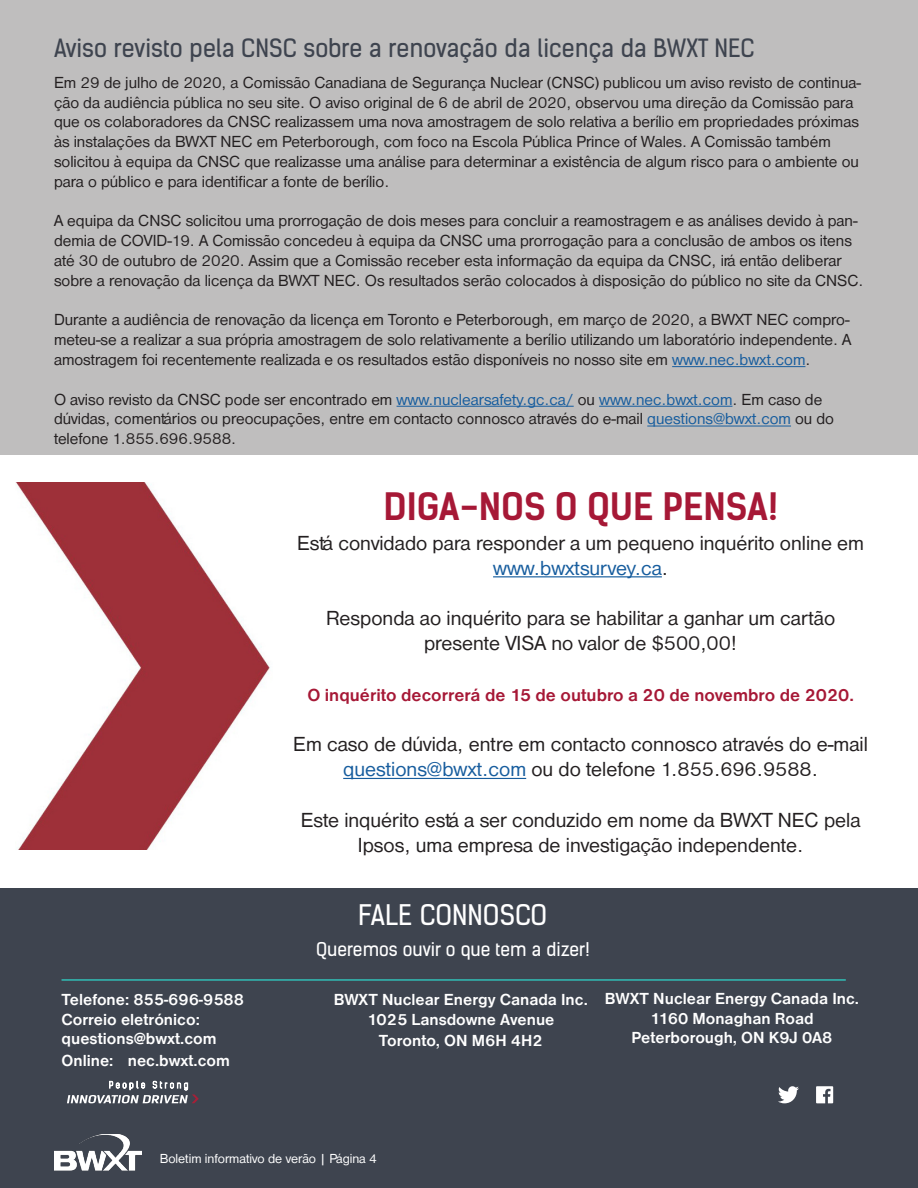
<style>
.page{position:relative;width:918px;height:1188px;background:#fff}
.page>*{position:absolute;margin:0;border:0;box-sizing:border-box;transform-origin:0 0}
.t1{font:36px "Kelson Sans Bold BG";color:#a61836}
.t2{font:27px "Kelson Sans Regular BG";color:#fff}
.t3{font:24px "Kelson Sans Regular BG";color:#3e444f}
.t4{font:21px/25.2px "Nimbus San D";color:#231f20;text-align:center}
.t5{font:700 18px "Nimbus San D";color:#a61836}
.t6{font:18px "Kelson Sans Regular BG";color:#fff}
.t7{font:16.5px/19.8px "Nimbus San D";color:#231f20}
.t8{font:700 16.5px/19.8px "Nimbus San D";color:#fff;text-align:center}
.t9{font:13.5px "Nimbus San D";color:#fff}
.s1{color:#175d9e}
</style>
<div class="page">
<div style="left:0;top:888px;width:918px;height:300px;background:#3e444f"></div>
<img style="left:54px;top:1134px;width:87px;height:36px">
<hr style="left:62px;top:979px;width:784px;height:2px;background:#31beb6">
<svg style="left:67px;top:1081px;width:132px;height:22px"></svg>
<svg style="left:816px;top:1086px;width:17px;height:17px"></svg>
<svg style="left:778px;top:1086px;width:21px;height:17px"></svg>
<hr style="left:493px;top:576px;width:169px;height:1px;background:#175d9e">
<hr style="left:343px;top:778px;width:183px;height:1px;background:#175d9e">
<div style="left:0;top:0;width:918px;height:454px;background:#bfbebe"></div>
<img style="left:16px;top:482px;width:254px;height:368px">
<hr style="left:672px;top:366px;width:133px;height:1px;background:#175d9e">
<hr style="left:397px;top:406px;width:177px;height:1px;background:#175d9e">
<hr style="left:599px;top:406px;width:133px;height:1px;background:#175d9e">
<hr style="left:647px;top:426px;width:144px;height:1px;background:#175d9e">
<p class="t3" style="left:54px;top:34px;width:702px">Aviso revisto pela CNSC sobre a renovação da licença da BWXT NEC</p>
<p class="t7" style="left:54px;top:73px;width:809px">Em 29 de julho de 2020, a Comissão Canadiana de Segurança Nuclear (CNSC) publicou um aviso revisto de continua&shy;ção da audiência pública no seu site. O aviso original de 6 de abril de 2020, observou uma direção da Comissão para que os colaboradores da CNSC realizassem uma nova amostragem de solo relativa a berílio em propriedades próximas às instalações da BWXT NEC em Peterborough, com foco na Escola Pública Prince of Wales. A Comissão também solicitou à equipa da CNSC que realizasse uma análise para determinar a existência de algum risco para o ambiente ou para o público e para identificar a fonte de berílio.</p>
<p class="t7" style="left:54px;top:211px;width:811px">A equipa da CNSC solicitou uma prorrogação de dois meses para concluir a reamostragem e as análises devido à pan&shy;demia de COVID-19. A Comissão concedeu à equipa da CNSC uma prorrogação para a conclusão de ambos os itens até 30 de outubro de 2020. Assim que a Comissão receber esta informação da equipa da CNSC, irá então deliberar sobre a renovação da licença da BWXT NEC. Os resultados serão colocados à disposição do público no site da CNSC.</p>
<p class="t7" style="left:54px;top:310px;width:799px;text-align:justify">Durante a audiência de renovação da licença em Toronto e Peterborough, em março de 2020, a BWXT NEC compro&shy;meteu-se a realizar a sua própria amostragem de solo relativamente a berílio utilizando um laboratório independente. A amostragem foi recentemente realizada e os resultados estão disponíveis no nosso site em <span class="s1">www.nec.bwxt.com</span>.</p>
<p class="t7" style="left:54px;top:389px;width:782px">O aviso revisto da CNSC pode ser encontrado em <span class="s1">www.nuclearsafety.gc.ca/</span> ou <span class="s1">www.nec.bwxt.com</span>. Em caso de dúvidas, comentários ou preocupações, entre em contacto connosco através do e-mail <span class="s1">questions@bwxt.com</span> ou do telefone 1.855.696.9588.</p>
<p class="t1" style="left:384px;top:485px;width:396px">DIGA-NOS O QUE PENSA!</p>
<p class="t4" style="left:297px;top:530px;width:569px">Está convidado para responder a um pequeno inquérito online em <span class="s1">www.bwxtsurvey.ca</span>.</p>
<p class="t4" style="left:326px;top:606px;width:511px">Responda ao inquérito para se habilitar a ganhar um cartão</p>
<p class="t4" style="left:424px;top:631px;width:315px">presente VISA no valor de $500,00!</p>
<p class="t5" style="left:307px;top:685px;width:548px">O inquérito decorrerá de 15 de outubro a 20 de novembro de 2020.</p>
<p class="t4" style="left:293px;top:732px;width:576px">Em caso de dúvida, entre em contacto connosco através do e-mail <span class="s1">questions@bwxt.com</span> ou do telefone 1.855.696.9588.</p>
<p class="t4" style="left:301px;top:807px;width:561px">Este inquérito está a ser conduzido em nome da BWXT NEC pela<br>Ipsos, uma empresa de investigação independente.</p>
<p class="t8" style="left:62px;top:990px;width:184px;text-align:left">Telefone: 855-696-9588<br>Correio eletrónico:</p>
<p class="t8" style="left:62px;top:1028px;width:170px;line-height:21.6px;text-align:left">questions@bwxt.com<br>Online: nec.bwxt.com</p>
<p class="t2" style="left:358px;top:898px;width:191px">FALE CONNOSCO</p>
<p class="t6" style="left:316px;top:938px;width:275px">Queremos ouvir o que tem a dizer!</p>
<p class="t8" style="left:334px;top:990px;width:256px">BWXT Nuclear Energy Canada Inc.<br>1025 Lansdowne Avenue</p>
<p class="t8" style="left:379px;top:1031px;width:165px">Toronto, ON M6H 4H2</p>
<p class="t8" style="left:605px;top:989px;width:256px">BWXT Nuclear Energy Canada Inc.<br>1160 Monaghan Road<br>Peterborough, ON K9J 0A8</p>
<p class="t9" style="left:160px;top:1151px;width:219px">Boletim informativo de verão | Página 4</p>
</div>
